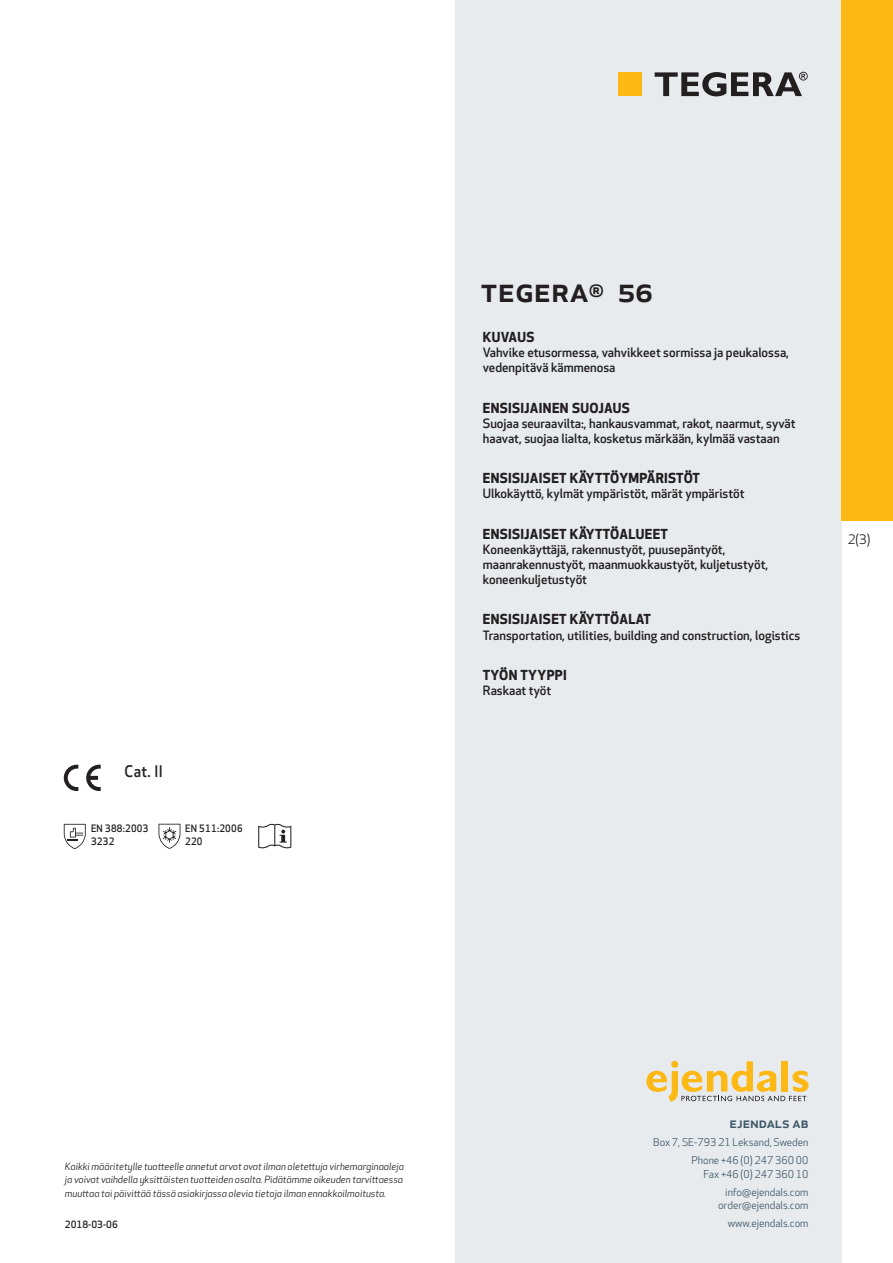
<style>
.page{position:relative;width:893px;height:1263px;background:#fff}
.page>*{position:absolute;margin:0;border:0;box-sizing:border-box;transform-origin:0 0}
.prodname{font:500 34.5px "Apex New";color:#231f20}
.Artikel{font:500 15.6px "Apex New";color:#231f20;scale:.95 1}
.t1{font:500 15px "Apex New";color:#405968}
.Funktion_body{font:700 13.5px "Apex New";letter-spacing:.025em;color:#231f20}
.t2{font:12.75px "Apex New";color:#231f20}
.Funktion_body-2{font:500 12.6px/15px "Apex New";color:#231f20}
.t3{font:10.5px/18px "Apex New";color:#405968;text-align:right}
.Artikel-2{font:500 10.05px/13.2px "Apex New";letter-spacing:.025em;color:#231f20;scale:.95 1}
.t4{font:italic 9.75px/13.5px "Apex New";color:#231f20;text-align:justify}
.Sidfot_datum{font:500 9.75px "Apex New";color:#231f20}
</style>
<div class="page">
<div style="left:455px;top:0;width:387px;height:1263px;background:#e8ebee"></div>
<svg style="left:646px;top:1061px;width:162px;height:40px"></svg>
<div style="left:842px;top:0;width:51px;height:520px;background:#fcb814"></div>
<div style="left:618px;top:72px;width:24px;height:24px;background:#fcb814"></div>
<svg style="left:655px;top:72px;width:153px;height:24px"></svg>
<svg style="left:86px;top:765px;width:15px;height:26px"></svg>
<svg style="left:64px;top:765px;width:14px;height:26px"></svg>
<svg style="left:64px;top:824px;width:22px;height:25px"></svg>
<svg style="left:159px;top:824px;width:21px;height:25px"></svg>
<svg style="left:258px;top:824px;width:33px;height:24px"></svg>
<p class="Artikel" style="left:125px;top:761px;width:42px">Cat. II</p>
<p class="Artikel-2" style="left:91px;top:821px;width:62px">EN 388:2003<br>3232</p>
<p class="Artikel-2" style="left:185px;top:821px;width:62px">EN 511:2006<br>220</p>
<p class="prodname" style="left:480px;top:266px;width:174px">TEGERA<sup>®</sup> 56</p>
<p class="Funktion_body" style="left:483px;top:327px;width:53px">KUVAUS</p>
<p class="Funktion_body-2" style="left:483px;top:345px;width:308px">Vahvike etusormessa, vahvikkeet sormissa ja peukalossa, vedenpitävä kämmenosa</p>
<p class="Funktion_body" style="left:483px;top:398px;width:149px">ENSISIJAINEN SUOJAUS</p>
<p class="Funktion_body-2" style="left:483px;top:415px;width:314px">Suojaa seuraavilta:, hankausvammat, rakot, naarmut, syvät haavat, suojaa lialta, kosketus märkään, kylmää vastaan</p>
<p class="Funktion_body" style="left:483px;top:468px;width:219px">ENSISIJAISET KÄYTTÖYMPÄRISTÖT</p>
<p class="Funktion_body-2" style="left:483px;top:486px;width:263px">Ulkokäyttö, kylmät ympäristöt, märät ympäristöt</p>
<p class="Funktion_body" style="left:483px;top:524px;width:187px">ENSISIJAISET KÄYTTÖALUEET</p>
<p class="Funktion_body-2" style="left:483px;top:541px;width:287px">Koneenkäyttäjä, rakennustyöt, puusepäntyöt, maanrakennustyöt, maanmuokkaustyöt, kuljetustyöt, koneenkuljetustyöt</p>
<p class="Funktion_body" style="left:483px;top:610px;width:170px">ENSISIJAISET KÄYTTÖALAT</p>
<p class="Funktion_body-2" style="left:483px;top:627px;width:319px">Transportation, utilities, building and construction, logistics</p>
<p class="Funktion_body" style="left:483px;top:665px;width:85px">TYÖN TYYPPI</p>
<p class="Funktion_body-2" style="left:483px;top:683px;width:70px">Raskaat työt</p>
<p class="t2" style="left:848px;top:531px;width:24px">2(3)</p>
<p class="t4" style="left:65px;top:1159px;width:340px">Kaikki määritetylle tuotteelle annetut arvot ovat ilman oletettuja virhemarginaaleja ja voivat vaihdella yksittäisten tuotteiden osalta. Pidätämme oikeuden tarvittaessa muuttaa tai päivittää tässä asiakirjassa olevia tietoja ilman ennakkoilmoitusta.</p>
<p class="Sidfot_datum" style="left:65px;top:1218px;width:54px">2018-03-06</p>
<p class="t1" style="left:729px;top:1113px;width:80px">ejendals ab</p>
<p class="t3" style="left:653px;top:1133px;width:157px">Box 7, SE-793 21 Leksand, Sweden<br>Phone +46 (0) 247 360 00</p>
<p class="t3" style="left:703px;top:1165px;width:107px">Fax +46 (0) 247 360 10 info@ejendals.com</p>
<p class="t3" style="left:718px;top:1196px;width:92px">order@ejendals.com</p>
<p class="t3" style="left:728px;top:1215px;width:82px">www.ejendals.com</p>
</div>
